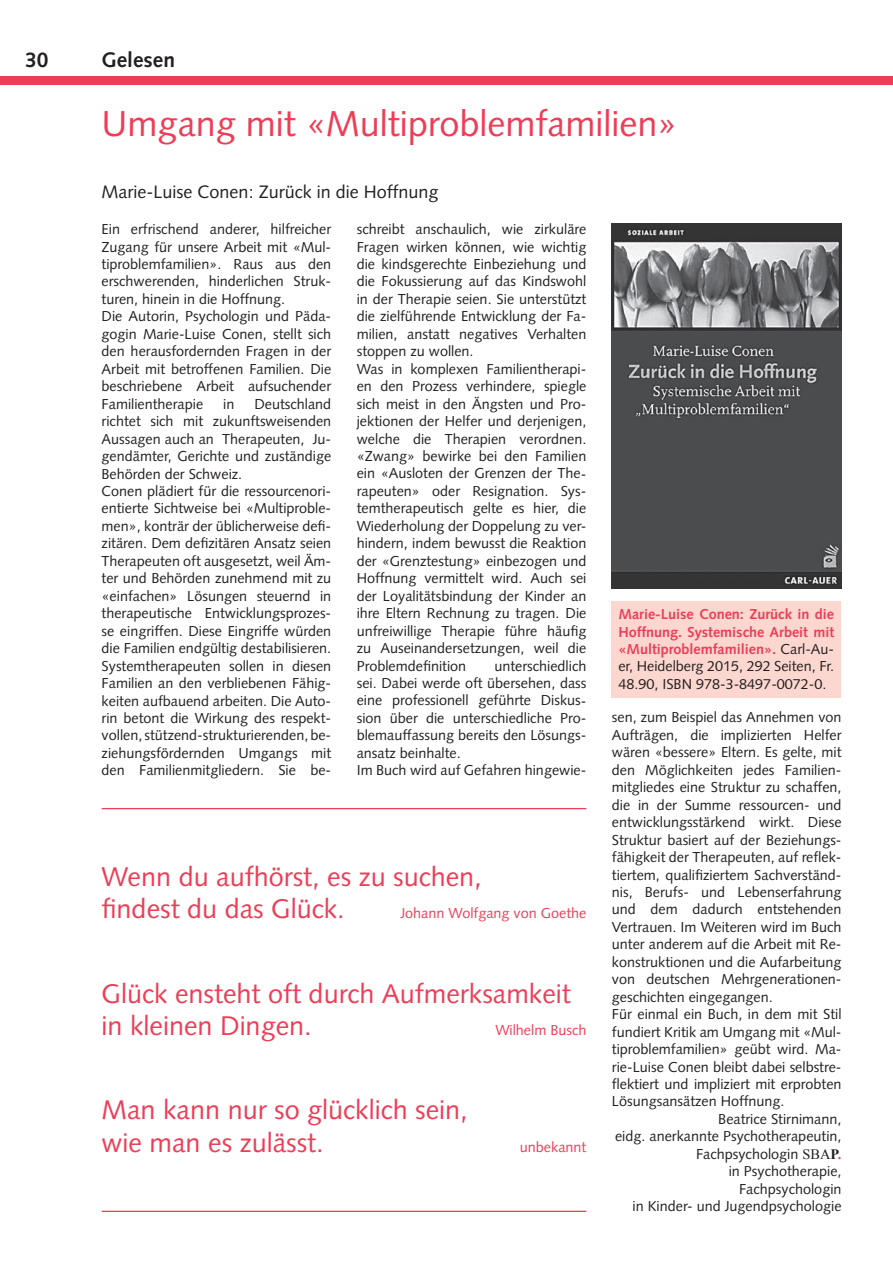
<style>
.page{position:relative;width:893px;height:1263px;background:#fff}
.page>*{position:absolute;margin:0;border:0;box-sizing:border-box;transform-origin:0 0}
.t1{font:36px "Syntax LT Std";color:#ee3d56}
.t2{font:27px/32.4px "Syntax";color:#ee3d56}
.t3{font:700 21px "Syntax LT Std";color:#231f20}
.t4{font:18px "Syntax LT Std";color:#231f20}
.t5{font:14.4px/17.4px "Syntax LT Std";color:#231f20}
.t6{font:700 14.4px/17.4px "Syntax LT Std";color:#ee3d56;text-align:justify}
.t7{font:14.4px "Syntax";color:#ee3d56}
.s1{font-weight:400;color:#231f20}
.s2{font-family:"Times New Roman"}
.s3{font-family:"Times New Roman";font-weight:700}
.s4{font-family:"Times New Roman";font-weight:700;color:#ee3d56}
</style>
<div class="page">
<div style="left:0;top:77px;width:893px;height:8px;background:#ee3d56"></div>
<div style="left:611px;top:601px;width:230px;height:97px;background:#fcd7d0"></div>
<img style="left:612px;top:224px;width:229px;height:364px">
<hr style="left:102px;top:808px;width:484px;height:1px;background:#ee3d56">
<hr style="left:102px;top:1211px;width:484px;height:1px;background:#ee3d56">
<h3 class="t3" style="left:25px;top:47px;width:25px">30</h3>
<h3 class="t3" style="left:102px;top:47px;width:75px">Gelesen</h3>
<h1 class="t1" style="left:102px;top:102px;width:577px">Umgang mit «Multiproblemfamilien»</h1>
<p class="t4" style="left:102px;top:181px;width:338px">Marie-Luise Conen: Zurück in die Hoffnung</p>
<p class="t5" style="left:102px;top:220px;width:231px">Ein erfrischend anderer, hilfreicher Zugang für unsere Arbeit mit «Mul&shy;tiproblemfamilien». Raus aus den erschwerenden, hinderlichen Struk&shy;turen, hinein in die Hoffnung.<br>Die Autorin, Psychologin und Päda&shy;gogin Marie-Luise Conen, stellt sich den herausfordernden Fragen in der Arbeit mit betroffenen Familien. Die beschriebene Arbeit aufsuchender Familientherapie</p>
<p class="t5" style="left:357px;top:220px;width:231px">schreibt anschaulich, wie zirkuläre Fragen wirken können, wie wichtig die kindsgerechte Einbeziehung und die Fokussierung auf das Kindswohl in der Therapie seien. Sie unterstützt die zielführende Entwicklung der Fa&shy;milien, anstatt negatives Verhalten stoppen zu wollen.<br>Was in komplexen Familientherapi&shy;en den Prozess verhindere, spiegle sich meist in den Ängsten und Pro&shy;jektionen der Helfer und derjenigen, welche die Therapien verordnen. «Zwang» bewirke bei den Familien ein «Ausloten der Grenzen der The&shy;rapeuten» oder Resignation. Sys&shy;temtherapeutisch gelte es hier, die Wiederholung der Doppelung zu ver&shy;hindern, indem bewusst die Reaktion der «Grenztestung» einbezogen und Hoffnung vermittelt wird. Auch sei der Loyalitätsbindung der Kinder an ihre Eltern Rechnung zu tragen. Die unfreiwillige Therapie führe häufig zu Auseinandersetzungen, weil die Problemdefinition</p>
<p class="t5" style="left:102px;top:395px;width:231px;text-indent:153px">Deutschland richtet sich mit zukunftsweisenden Aussagen auch an Therapeuten, Ju&shy;gendämter, Gerichte und zuständige Behörden der Schweiz.<br>Conen plädiert für die ressourcenori&shy;entierte Sichtweise bei «Multiproble&shy;men», konträr der üblicherweise defi&shy;zitären. Dem defizitären Ansatz seien Therapeuten oft ausgesetzt, weil Äm&shy;ter und Behörden zunehmend mit zu «einfachen» Lösungen steuernd in therapeutische Entwicklungsprozes&shy;se eingriffen. Diese Eingriffe würden die Familien endgültig destabilisieren.<br>Systemtherapeuten sollen in diesen Familien an den verbliebenen Fähig&shy;keiten aufbauend arbeiten. Die Auto&shy;rin betont die Wirkung des respekt&shy;vollen, stützend-strukturierenden, be&shy;ziehungsfördernden Umgangs mit den Familienmitgliedern. Sie be-</p>
<p class="t5" style="left:223px;top:395px;width:13px">in</p>
<p class="t6" style="left:618px;top:605px;width:217px">Marie-Luise Conen: Zurück in die Hoffnung. Systemische Arbeit mit «Multiproblemfamilien». <span class="s1">Carl-Au&shy;er, Heidelberg 2015, 292 Seiten, Fr.<br>48.90, ISBN 978-3-8497-0072-0.</span></p>
<p class="t5" style="left:357px;top:657px;width:231px;text-indent:138px">unterschiedlich sei. Dabei werde oft übersehen, dass eine professionell geführte Diskus&shy;sion über die unterschiedliche Pro&shy;blemauffassung bereits den Lösungs&shy;ansatz beinhalte.<br>Im Buch wird auf Gefahren hingewie-</p>
<p class="t5" style="left:612px;top:709px;width:231px">sen, zum Beispiel das Annehmen von</p>
<p class="t5" style="left:612px;top:726px;width:231px">Aufträgen, die implizierten Helfer</p>
<p class="t5" style="left:612px;top:744px;width:231px">wären «bessere» Eltern. Es gelte, mit</p>
<p class="t5" style="left:612px;top:761px;width:231px">den Möglichkeiten jedes Familien-</p>
<p class="t5" style="left:612px;top:778px;width:231px">mitgliedes eine Struktur zu schaffen,</p>
<p class="t5" style="left:612px;top:796px;width:231px">die in der Summe ressourcen- und</p>
<p class="t5" style="left:612px;top:813px;width:231px">entwicklungsstärkend wirkt. Diese</p>
<p class="t5" style="left:612px;top:831px;width:231px">Struktur basiert auf der Beziehungs-</p>
<p class="t5" style="left:612px;top:848px;width:231px">fähigkeit der Therapeuten, auf reflek-</p>
<p class="t5" style="left:612px;top:866px;width:231px">tiertem, qualifiziertem Sachverständ-</p>
<p class="t5" style="left:612px;top:883px;width:231px">nis, Berufs- und Lebenserfahrung</p>
<p class="t5" style="left:612px;top:901px;width:231px">und dem dadurch entstehenden</p>
<p class="t5" style="left:612px;top:918px;width:231px">Vertrauen. Im Weiteren wird im Buch</p>
<p class="t5" style="left:612px;top:936px;width:231px">unter anderem auf die Arbeit mit Re-</p>
<p class="t5" style="left:612px;top:953px;width:231px">konstruktionen und die Aufarbeitung</p>
<p class="t5" style="left:612px;top:971px;width:229px">von deutschen Mehrgenerationen-</p>
<p class="t5" style="left:612px;top:988px;width:162px">geschichten eingegangen.</p>
<p class="t5" style="left:612px;top:1005px;width:231px">Für einmal ein Buch, in dem mit Stil</p>
<p class="t5" style="left:612px;top:1023px;width:231px">fundiert Kritik am Umgang mit «Mul-</p>
<p class="t5" style="left:612px;top:1040px;width:231px">tiproblemfamilien» geübt wird. Ma-</p>
<p class="t5" style="left:612px;top:1058px;width:231px">rie-Luise Conen bleibt dabei selbstre-</p>
<p class="t5" style="left:612px;top:1075px;width:231px">flektiert und impliziert mit erprobten</p>
<p class="t5" style="left:612px;top:1093px;width:174px">Lösungsansätzen Hoffnung.</p>
<p class="t5" style="left:718px;top:1110px;width:125px">Beatrice Stirnimann,</p>
<p class="t5" style="left:615px;top:1128px;width:228px">eidg. anerkannte Psychotherapeutin,</p>
<p class="t5" style="left:696px;top:1145px;width:147px">Fachpsychologin <span class="s2">SBA</span><span class="s3">P</span><span class="s4">.</span></p>
<p class="t5" style="left:729px;top:1163px;width:114px">in Psychotherapie,</p>
<p class="t5" style="left:739px;top:1180px;width:104px">Fachpsychologin</p>
<p class="t5" style="left:633px;top:1197px;width:210px">in Kinder- und Jugendpsychologie</p>
<h2 class="t2" style="left:102px;top:860px;width:382px">Wenn du aufhörst, es zu suchen, findest du das Glück.</h2>
<p class="t7" style="left:400px;top:905px;width:187px">Johann Wolfgang von Goethe</p>
<h2 class="t2" style="left:102px;top:977px;width:471px">Glück ensteht oft durch Aufmerksamkeit in kleinen Dingen.</h2>
<p class="t7" style="left:495px;top:1021px;width:92px">Wilhelm Busch</p>
<h2 class="t2" style="left:102px;top:1094px;width:368px">Man kann nur so glücklich sein, wie man es zulässt.</h2>
<p class="t7" style="left:520px;top:1138px;width:68px">unbekannt</p>
</div>
